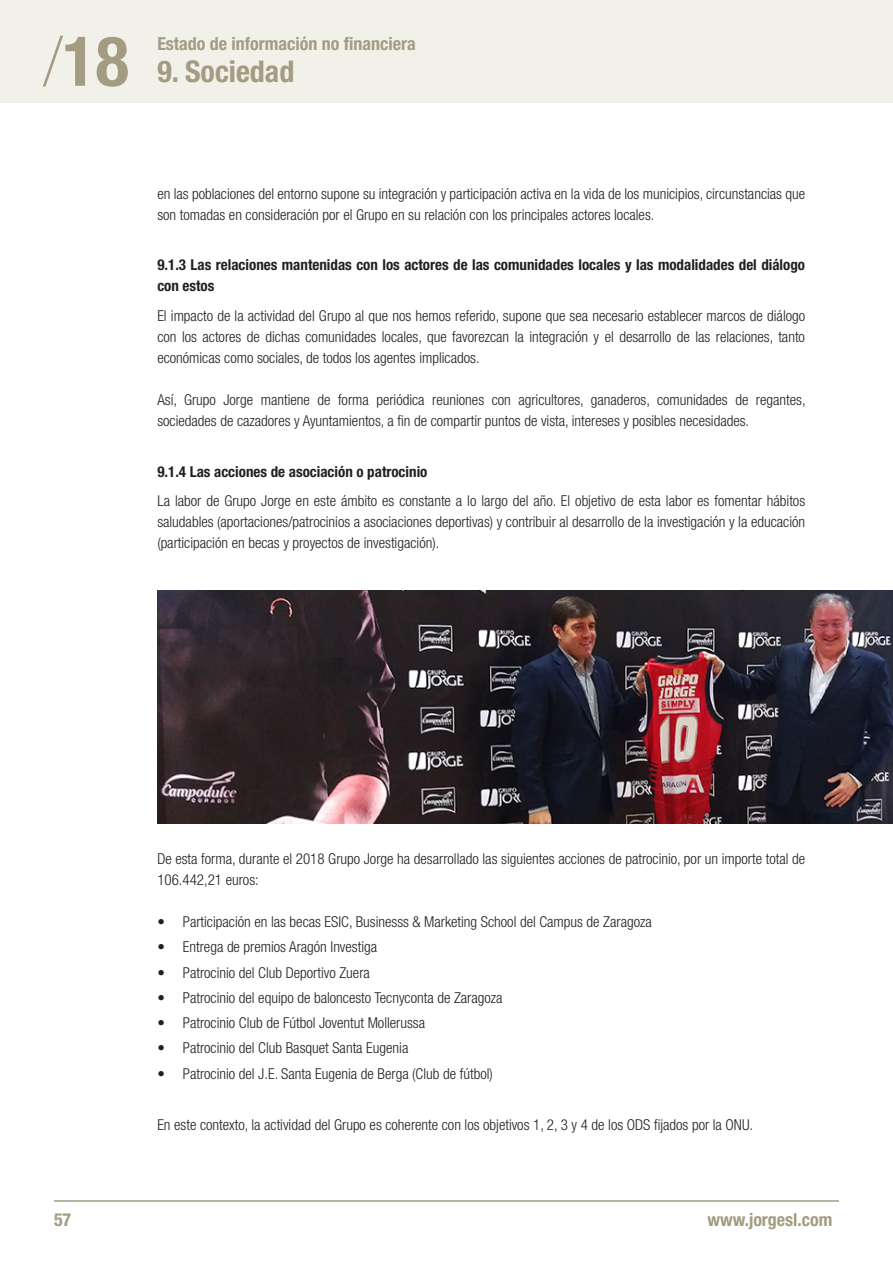
<style>
.page{position:relative;width:893px;height:1263px;background:#fff}
.page>*{position:absolute;margin:0;border:0;box-sizing:border-box;transform-origin:0 0}
.t1{font:700 condensed 69px "Helvetica Neue LT Std";color:#a39c82}
.t2{font:700 condensed 30px "Helvetica Neue LT Std";color:#a39c82}
.t3{font:700 condensed 18px "Helvetica Neue LT Std";color:#a39c82}
.párrafo{font:300 condensed 15px/21px "Helvetica Neue LT Std";color:#231f20}
.lista_menos_interlin{font:300 condensed 15px "Helvetica Neue LT Std";color:#231f20}
.subtitulo{font:700 condensed 15px/21px "Helvetica Neue LT Std";color:#231f20}
.lista{font:300 condensed 15px "Helvetica Neue LT Std";color:#231f20}
.s1{font-weight:100}
</style>
<div class="page">
<div style="left:0;top:0;width:893px;height:102px;background:#f1f0e9"></div>
<hr style="left:54px;top:1200px;width:785px;height:2px;background:#a39c82">
<img style="left:157px;top:591px;width:736px;height:233px">
<h1 class="t1" style="left:43px;top:19px;width:87px"><span class="s1">/</span>18</h1>
<p class="t3" style="left:157px;top:33px;width:260px">Estado de información no financiera</p>
<p class="t2" style="left:157px;top:53px;width:139px">9. Sociedad</p>
<p class="párrafo" style="left:157px;top:183px;width:649px">en las poblaciones del entorno supone su integración y participación activa en la vida de los municipios, circunstancias que son tomadas en consideración por el Grupo en su relación con los principales actores locales.</p>
<p class="subtitulo" style="left:157px;top:254px;width:649px">9.1.3 Las relaciones mantenidas con los actores de las comunidades locales y las modalidades del diálogo con estos</p>
<p class="párrafo" style="left:157px;top:305px;width:649px;text-align:justify">El impacto de la actividad del Grupo al que nos hemos referido, supone que sea necesario establecer marcos de diálogo con los actores de dichas comunidades locales, que favorezcan la integración y el desarrollo de las relaciones, tanto económicas como sociales, de todos los agentes implicados.</p>
<p class="párrafo" style="left:157px;top:389px;width:650px">Así, Grupo Jorge mantiene de forma periódica reuniones con agricultores, ganaderos, comunidades de regantes, sociedades de cazadores y Ayuntamientos, a fin de compartir puntos de vista, intereses y posibles necesidades.</p>
<p class="subtitulo" style="left:157px;top:461px;width:272px">9.1.4 Las acciones de asociación o patrocinio</p>
<p class="párrafo" style="left:157px;top:490px;width:649px;text-align:justify">La labor de Grupo Jorge en este ámbito es constante a lo largo del año. El objetivo de esta labor es fomentar hábitos saludables (aportaciones/patrocinios a asociaciones deportivas) y contribuir al desarrollo de la investigación y la educación (participación en becas y proyectos de investigación).</p>
<p class="párrafo" style="left:157px;top:848px;width:649px">De esta forma, durante el 2018 Grupo Jorge ha desarrollado las siguientes acciones de patrocinio, por un importe total de<br>106.442,21 euros:</p>
<p class="lista_menos_interlin" style="left:157px;top:913px;width:496px">• Participación en las becas ESIC, Businesss &amp; Marketing School del Campus de Zaragoza</p>
<p class="lista_menos_interlin" style="left:157px;top:938px;width:221px">• Entrega de premios Aragón Investiga</p>
<p class="lista_menos_interlin" style="left:157px;top:964px;width:214px">• Patrocinio del Club Deportivo Zuera</p>
<p class="lista_menos_interlin" style="left:157px;top:989px;width:347px">• Patrocinio del equipo de baloncesto Tecnyconta de Zaragoza</p>
<p class="lista_menos_interlin" style="left:157px;top:1014px;width:269px">• Patrocinio Club de Fútbol Joventut Mollerussa</p>
<p class="lista_menos_interlin" style="left:157px;top:1039px;width:253px">• Patrocinio del Club Basquet Santa Eugenia</p>
<p class="lista" style="left:157px;top:1065px;width:337px">• Patrocinio del J.E. Santa Eugenia de Berga (Club de fútbol)</p>
<p class="párrafo" style="left:157px;top:1113px;width:597px">En este contexto, la actividad del Grupo es coherente con los objetivos 1, 2, 3 y 4 de los ODS fijados por la ONU.</p>
<p class="t3" style="left:54px;top:1209px;width:19px">57</p>
<p class="t3" style="left:707px;top:1209px;width:127px">www.jorgesl.com</p>
</div>
